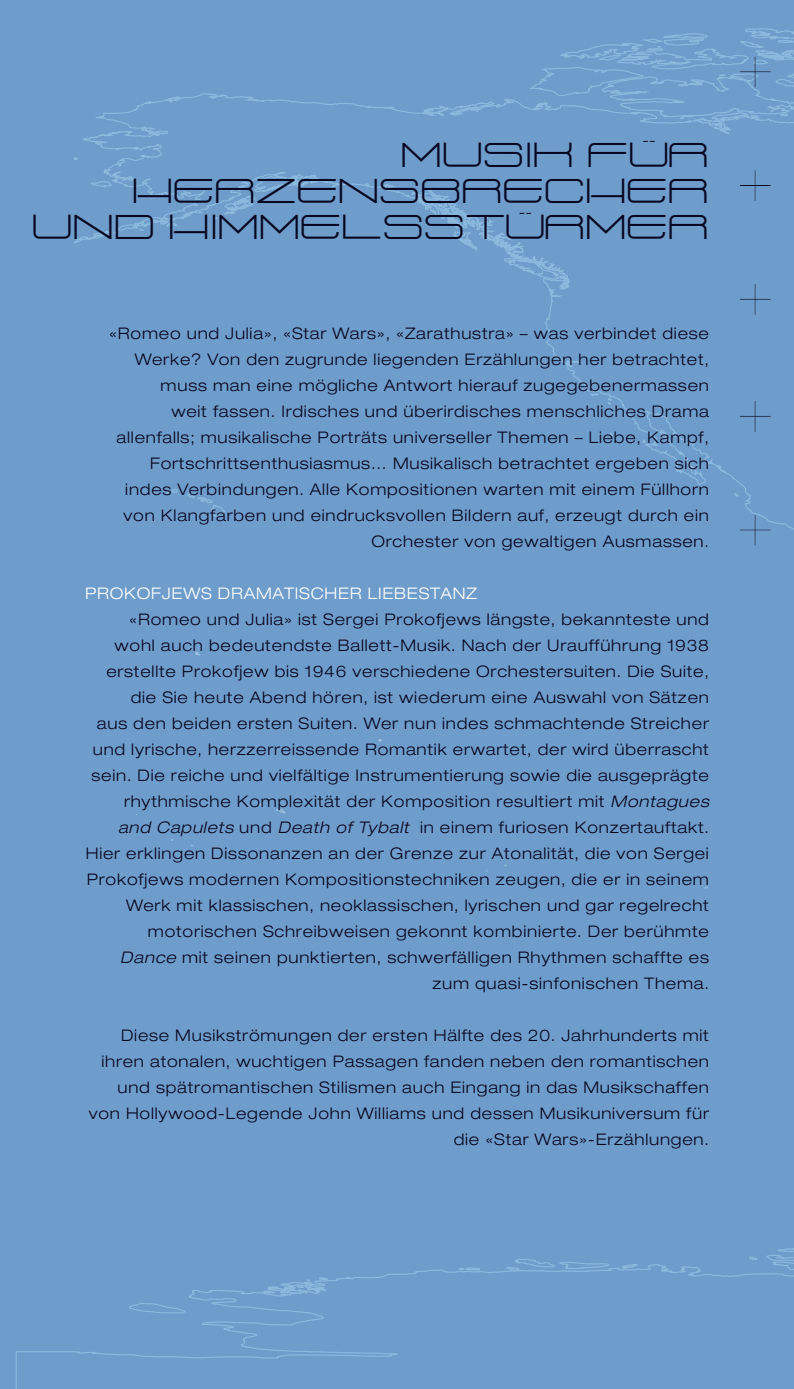
<style>
.page{position:relative;width:794px;height:1389px;background:#6f9dcb}
.page>*{position:absolute;margin:0;border:0;box-sizing:border-box;transform-origin:0 0}
.t1{font:700 22px/36px "Radio 187.5";letter-spacing:.1em;color:#070722;text-align:right}
.t2{font:300 expanded 16px/26px "Helvetica Neue LT Std";letter-spacing:.05em;color:#070722;text-align:right}
.t3{font:300 expanded 16px "Helvetica Neue LT Std";letter-spacing:.05em;color:#fff}
.s1{font-style:italic}
</style>
<div class="page">
<svg style="left:81px;top:28px;width:713px;height:502px"></svg>
<svg style="left:276px;top:809px;width:9px;height:4px"></svg>
<svg style="left:195px;top:652px;width:5px;height:3px"></svg>
<div style="left:738px;top:183px;width:34px;height:6px;background:#000;opacity:.5"></div>
<hr style="left:754px;top:168px;width:4px;height:34px;background:#000;opacity:.5">
<hr style="left:738px;top:298px;width:34px;height:4px;background:#000;opacity:.5">
<hr style="left:754px;top:281px;width:4px;height:36px;background:#000;opacity:.5">
<hr style="left:738px;top:71px;width:34px;height:4px;background:#000;opacity:.5">
<hr style="left:754px;top:54px;width:4px;height:34px;background:#000;opacity:.5">
<hr style="left:738px;top:530px;width:34px;height:4px;background:#000;opacity:.5">
<hr style="left:754px;top:513px;width:4px;height:34px;background:#000;opacity:.5">
<hr style="left:738px;top:415px;width:34px;height:4px;background:#000;opacity:.5">
<hr style="left:754px;top:398px;width:4px;height:34px;background:#000;opacity:.5">
<h1 class="t1" style="left:34px;top:141px;width:676px">MUSIK FÜR<br>HERZENSBRECHER<br>UND HIMMELSSTÜRMER</h1>
<p class="t2" style="left:109px;top:321px;width:601px">«Romeo und Julia», «Star Wars», «Zarathustra» – was verbindet diese Werke? Von den zugrunde liegenden Erzählungen her betrachtet, muss man eine mögliche Antwort hierauf zugegebenermassen<br>weit fassen. Irdisches und überirdisches menschliches Drama allenfalls; musikalische Porträts universeller Themen – Liebe, Kampf, Fortschrittsenthusiasmus… Musikalisch betrachtet ergeben sich indes Verbindungen. Alle Kompositionen warten mit einem Füllhorn von Klangfarben und eindrucksvollen Bildern auf, erzeugt durch ein Orchester von gewaltigen Ausmassen.</p>
<p class="t3" style="left:85px;top:584px;width:393px">PROKOFJEWS DRAMATISCHER LIEBESTANZ</p>
<p class="t2" style="left:86px;top:607px;width:624px">«Romeo und Julia» ist Sergei Prokofjews längste, bekannteste und wohl auch bedeutendste Ballett-Musik. Nach der Uraufführung 1938 erstellte Prokofjew bis 1946 verschiedene Orchestersuiten. Die Suite, die Sie heute Abend hören, ist wiederum eine Auswahl von Sätzen<br>aus den beiden ersten Suiten. Wer nun indes schmachtende Streicher und lyrische, herzzerreissende Romantik erwartet, der wird überrascht sein. Die reiche und vielfältige Instrumentierung sowie die ausgeprägte rhythmische Komplexität der Komposition resultiert mit <span class="s1">Montagues<br>and Capulets</span> und <span class="s1">Death of Tybalt</span> in einem furiosen Konzertauftakt.<br>Hier erklingen Dissonanzen an der Grenze zur Atonalität, die von Sergei Prokofjews modernen Kompositionstechniken zeugen, die er in seinem Werk mit klassischen, neoklassischen, lyrischen und gar regelrecht motorischen Schreibweisen gekonnt kombinierte. Der berühmte<br><span class="s1">Dance</span> mit seinen punktierten, schwerfälligen Rhythmen schaffte es zum quasi-sinfonischen Thema.</p>
<p class="t2" style="left:89px;top:1023px;width:621px">Diese Musikströmungen der ersten Hälfte des 20. Jahrhunderts mit ihren atonalen, wuchtigen Passagen fanden neben den romantischen und spätromantischen Stilismen auch Eingang in das Musikschaffen von Hollywood-Legende John Williams und dessen Musikuniversum für die «Star Wars»-Erzählungen.</p>
</div>
